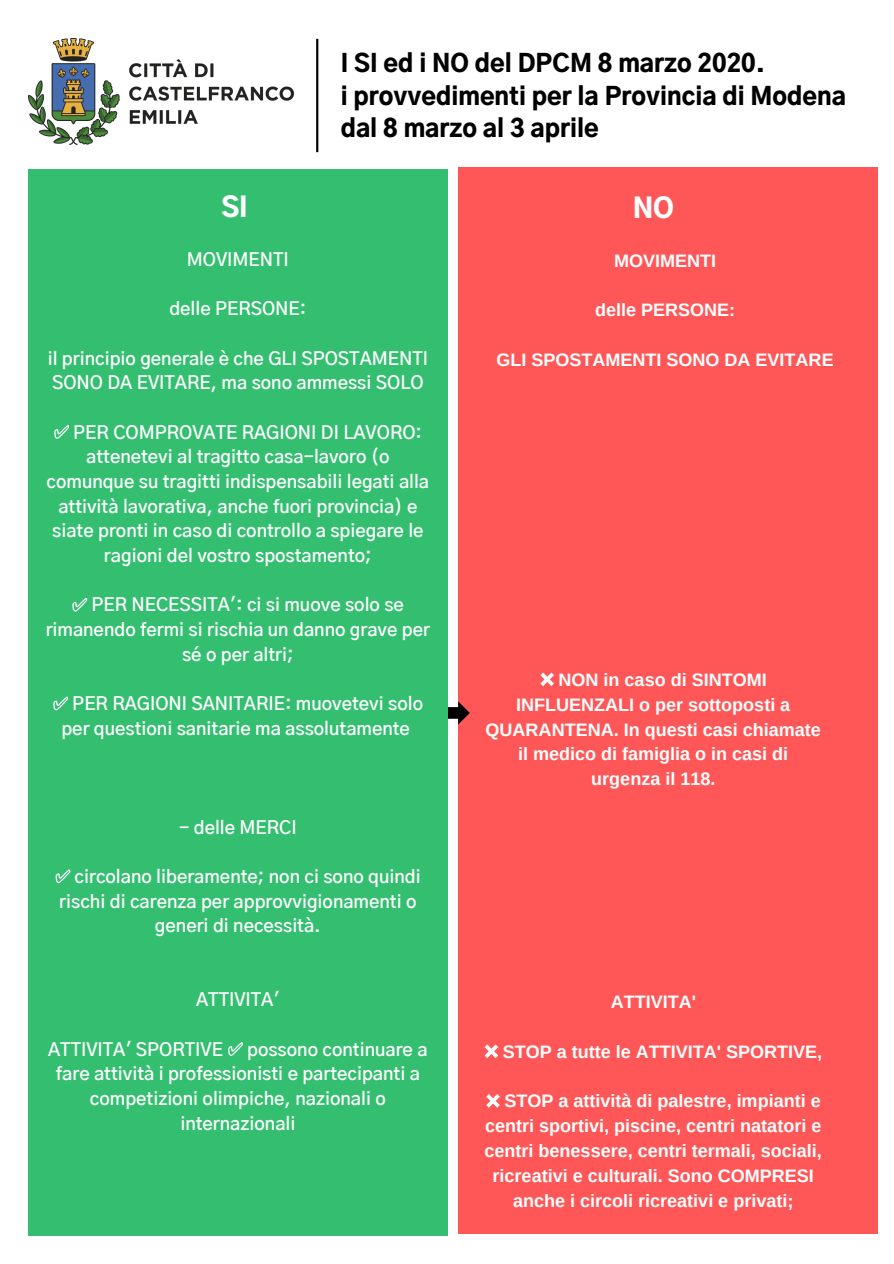
<style>
.page{position:relative;width:894px;height:1264px;background:#fff}
.page>*{position:absolute;margin:0;border:0;box-sizing:border-box;transform-origin:0 0}
.t1{font:900 27px "Gothic A1";color:#fff}
.t2{font:900 24px/32.7px "Gothic A1";color:#000}
.t3{font:600 18px/24.6px "Gothic A1";color:#fff;text-align:center}
.t4{font:700 18px/24.8px "Arimo";color:#fff;text-align:center}
.s1{font-family:"Free Serif";font-weight:400;color:rgb(0 0 0/0)}
</style>
<div class="page">
<div style="left:458px;top:168px;width:419px;height:1065px;background:#ff5757"></div>
<svg style="left:448px;top:701px;width:21px;height:23px"></svg>
<div style="left:29px;top:169px;width:419px;height:1066px;background:#34bf70"></div>
<svg style="left:54px;top:425px;width:15px;height:14px"></svg>
<svg style="left:72px;top:598px;width:15px;height:13px"></svg>
<svg style="left:53px;top:696px;width:15px;height:14px"></svg>
<svg style="left:56px;top:869px;width:14px;height:14px"></svg>
<svg style="left:228px;top:1042px;width:15px;height:13px"></svg>
<svg style="left:484px;top:1044px;width:14px;height:14px"></svg>
<svg style="left:486px;top:1094px;width:13px;height:13px"></svg>
<img style="left:29px;top:39px;width:264px;height:106px">
<svg style="left:316px;top:39px;width:2px;height:113px"></svg>
<svg style="left:540px;top:672px;width:14px;height:14px"></svg>
<h2 class="t2" style="left:341px;top:49px;width:506px">I SI ed i NO del DPCM 8 marzo 2020.<br>i provvedimenti per la Provincia di Modena dal 8 marzo al 3 aprile</h2>
<h1 class="t1" style="left:221px;top:195px;width:28px">SI</h1>
<h1 class="t1" style="left:632px;top:196px;width:43px">NO</h1>
<p class="t4" style="left:614px;top:248px;width:103px">MOVIMENTI</p>
<p class="t4" style="left:595px;top:297px;width:141px">delle PERSONE:</p>
<p class="t4" style="left:496px;top:347px;width:338px">GLI SPOSTAMENTI SONO DA EVITARE</p>
<p class="t3" style="left:187px;top:248px;width:103px">MOVIMENTI</p>
<p class="t3" style="left:169px;top:297px;width:138px">delle PERSONE:</p>
<p class="t3" style="left:48px;top:347px;width:382px;text-align:left">il principio generale è che GLI SPOSTAMENTI<br>SONO DA EVITARE, ma sono ammessi SOLO</p>
<p class="t3" style="left:47px;top:421px;width:384px"><span class="s1">✅</span> PER COMPROVATE RAGIONI DI LAVORO: attenetevi al tragitto casa-lavoro (o comunque su tragitti indispensabili legati alla attività lavorativa, anche fuori provincia) e siate pronti in caso di controllo a spiegare le ragioni del vostro spostamento;</p>
<p class="t3" style="left:46px;top:593px;width:386px"><span class="s1">✅</span> PER NECESSITA': ci si muove solo se rimanendo fermi si rischia un danno grave per sé o per altri;</p>
<p class="t3" style="left:53px;top:692px;width:372px"><span class="s1">✅</span> PER RAGIONI SANITARIE: muovetevi solo per questioni sanitarie ma assolutamente</p>
<p class="t4" style="left:485px;top:667px;width:337px"><span class="s1">❌</span> NON in caso di SINTOMI<br>INFLUENZALI o per sottoposti a<br>QUARANTENA. In questi casi chiamate il medico di famiglia o in casi di urgenza il 118.</p>
<p class="t3" style="left:179px;top:815px;width:119px">- delle MERCI</p>
<p class="t3" style="left:55px;top:865px;width:367px"><span class="s1">✅</span> circolano liberamente; non ci sono quindi rischi di carenza per approvvigionamenti o generi di necessità.</p>
<p class="t3" style="left:196px;top:988px;width:85px">ATTIVITA'</p>
<p class="t3" style="left:48px;top:1038px;width:381px">ATTIVITA' SPORTIVE <span class="s1">✅</span> possono continuare a fare attività i professionisti e partecipanti a competizioni olimpiche, nazionali o internazionali</p>
<p class="t4" style="left:610px;top:989px;width:87px">ATTIVITA'</p>
<p class="t4" style="left:484px;top:1039px;width:339px"><span class="s1">❌</span> STOP a tutte le ATTIVITA' SPORTIVE,</p>
<p class="t4" style="left:484px;top:1088px;width:339px"><span class="s1">❌</span> STOP a attività di palestre, impianti e centri sportivi, piscine, centri natatori e centri benessere, centri termali, sociali, ricreativi e culturali. Sono COMPRESI anche i circoli ricreativi e privati;</p>
</div>
